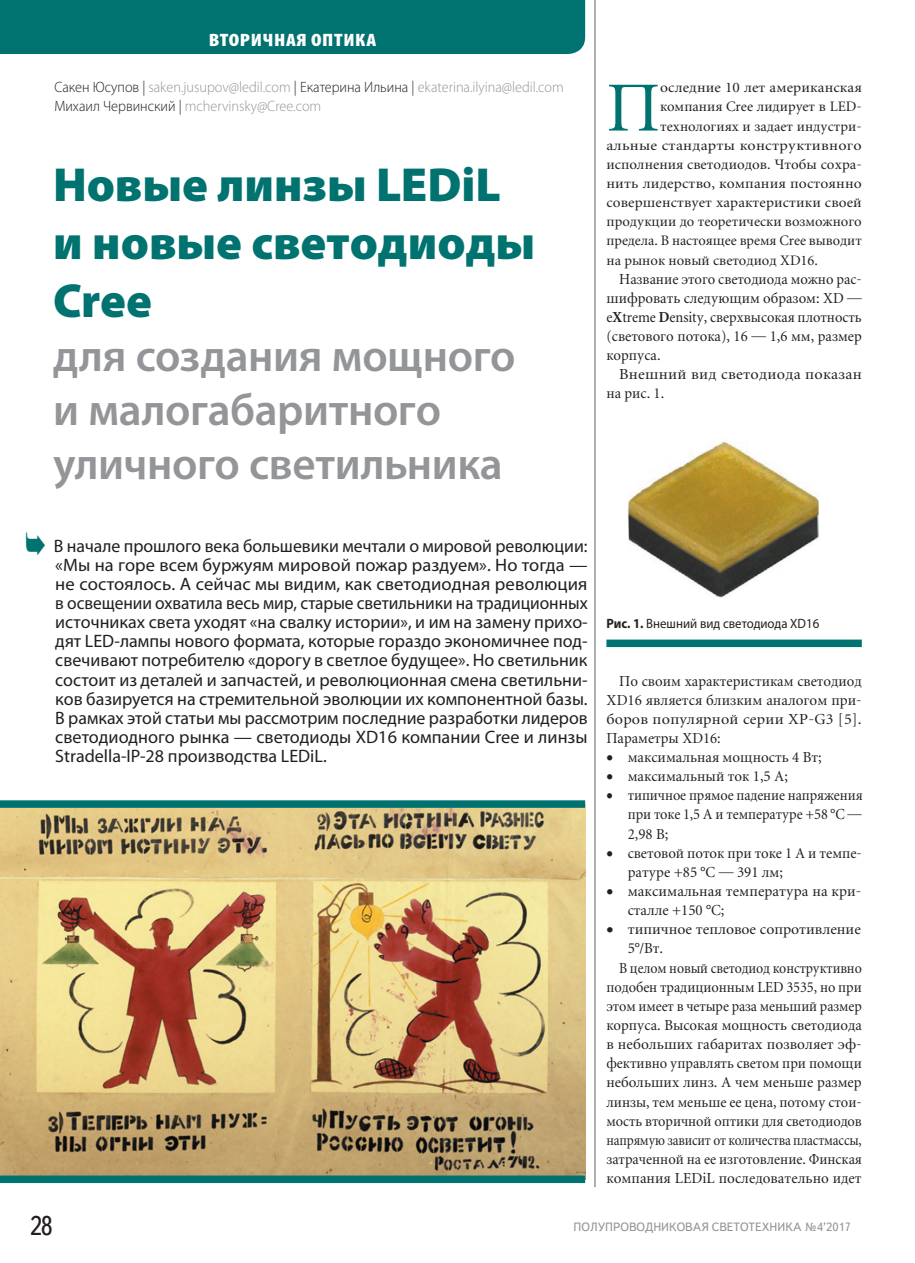
<style>
.page{position:relative;width:915px;height:1263px;background:#fff}
.page>*{position:absolute;margin:0;border:0;box-sizing:border-box;transform-origin:0 0}
.t1{font:69.15px "Miniature";color:#007370}
.t2{font:900 48px/57.6px "Myriad Pro";color:#007370}
.t3{font:600 45px/54px "Myriad Pro";letter-spacing:-.01em;color:#939598}
.t4{font:27px "Text Book C";color:#231f20;scale:.9 1}
.t5{font:18px/19.2px "Myriad Pro";color:#231f20;text-align:justify}
.t6{font:900 condensed 18px "Myriad Pro";letter-spacing:.03em;color:#fff;scale:1.17 1}
.t7{font:15px/19.2px "Miniature";color:#231f20}
.t8{font:15px/19.2px "Miniature";color:#231f20;text-align:justify;scale:.96 1}
.t9{font:15px/19.2px "Miniature";color:#231f20;text-align:justify;scale:.95 1}
.t10{font:15px/19.2px "Miniature";color:#231f20;text-align:justify;scale:.93 1}
.t11{font:300 15px/19.2px "Myriad Pro";color:#939598;scale:.95 1}
.t12{font:15px "Miniature";color:#231f20;scale:.94 1}
.t13{font:15px "Miniature";color:#231f20;scale:.87 1}
.t14{font:15px/19.2px "Miniature";color:#231f20;scale:1.05 1}
.t15{font:15px "Miniature";color:#231f20;scale:.9 1}
.t16{font:15px "Miniature";color:#231f20;scale:.92 1}
.t17{font:14.25px "Miniature";color:#231f20}
.t18{font:14.25px "Miniature";color:#231f20;scale:1.04 1}
.t19{font:14.25px "Miniature";color:#231f20;scale:1.06 1}
.t20{font:14.25px "Miniature";color:#231f20;scale:1.1 1}
.t21{font:14.25px "Miniature";color:#231f20;scale:1.05 1}
.t22{font:13.5px "Myriad Pro";color:#231f20;scale:.95 1}
.t23{font:12px "Text Book C";color:#939598}
.s1{color:#231f20}
.s2{font-weight:700}
</style>
<div class="page">
<div style="left:0;top:0;width:585px;height:54px;background:#007370"></div>
<svg style="left:0;top:800px;width:586px;height:383px;background:#c1a974"></svg>
<hr style="left:594px;top:0;width:1px;height:1187px;background:#939598">
<img style="left:627px;top:441px;width:192px;height:157px">
<div style="left:606px;top:639px;width:255px;height:8px;background:#007370"></div>
<p class="t6" style="left:209px;top:29px;width:145px">ВТОРИЧНАЯ ОПТИКА</p>
<p class="t11" style="left:54px;top:77px;width:537px"><span class="s1">Сакен Юсупов |</span> saken.jusupov@ledil.com <span class="s1">| Екатерина Ильина |</span> ekaterina.ilyina@ledil.com<br><span class="s1">Михаил Червинский |</span> mchervinsky@Cree.com</p>
<h2 class="t2" style="left:53px;top:156px;width:483px">Новые линзы LEDiL и новые светодиоды<br>Cree</h2>
<h3 class="t3" style="left:53px;top:328px;width:464px">для создания мощного и малогабаритного уличного светильника</h3>
<h1 class="t1" style="left:606px;top:66px;width:55px">П</h1>
<p class="t21" style="left:660px;top:79px;width:193px">оследние 10 лет американская</p>
<p class="t17" style="left:660px;top:98px;width:203px">компания Cree лидирует в LED-</p>
<p class="t17" style="left:660px;top:117px;width:203px">технологиях и задает индустри-</p>
<p class="t20" style="left:606px;top:136px;width:233px">альные стандарты конструктивного</p>
<p class="t17" style="left:606px;top:156px;width:257px">исполнения светодиодов. Чтобы сохра-</p>
<p class="t19" style="left:606px;top:175px;width:242px">нить лидерство, компания постоянно</p>
<p class="t18" style="left:606px;top:194px;width:247px">совершенствует характеристики своей</p>
<p class="t17" style="left:606px;top:213px;width:257px">продукции до теоретически возможного</p>
<p class="t17" style="left:606px;top:232px;width:257px">предела. В настоящее время Cree выводит</p>
<p class="t17" style="left:606px;top:251px;width:213px">на рынок новый светодиод XD16.</p>
<p class="t9" style="left:606px;top:269px;width:270px;text-indent:13px">Название этого светодиода можно рас&shy;шифровать следующим образом: XD — e<span class="s2">X</span>treme <span class="s2">D</span>ensity, сверхвысокая плотность (светового потока), 16 — 1,6 мм, размер корпуса.</p>
<p class="t14" style="left:606px;top:365px;width:244px;text-indent:13px">Внешний вид светодиода показан на рис. 1.</p>
<p class="t5" style="left:54px;top:536px;width:535px">В начале прошлого века большевики мечтали о мировой революции: «Мы на горе всем буржуям мировой пожар раздуем». Но тогда — не состоялось. А сейчас мы видим, как светодиодная революция в освещении охватила весь мир, старые светильники на традиционных источниках света уходят «на свалку истории», и им на замену прихо&shy;дят LED-лампы нового формата, которые гораздо экономичнее под&shy;свечивают потребителю «дорогу в светлое будущее». Но светильник состоит из деталей и запчастей, и революционная смена светильни&shy;ков базируется на стремительной эволюции их компонентной базы.<br>В рамках этой статьи мы рассмотрим последние разработки лидеров светодиодного рынка — светодиоды XD16 компании Cree и линзы Stradella-IP-28 производства LEDiL.</p>
<p class="t22" style="left:606px;top:615px;width:225px"><span class="s2">Рис. 1.</span> Внешний вид светодиода XD16</p>
<p class="t8" style="left:606px;top:671px;width:267px;text-indent:13px">По своим характеристикам светодиод XD16 является близким аналогом при&shy;боров популярной серии XP-G3 [5].<br>Параметры XD16:</p>
<p class="t7" style="left:606px;top:747px;width:217px">• максимальная мощность 4 Вт;</p>
<p class="t7" style="left:606px;top:766px;width:183px">• максимальный ток 1,5 А;</p>
<p class="t10" style="left:627px;top:785px;width:254px;text-indent:-21px">• типичное прямое падение напряжения при токе 1,5 А и температуре +58 °С — 2,98 В;</p>
<p class="t8" style="left:627px;top:843px;width:245px;text-indent:-21px">• световой поток при токе 1 А и темпе&shy;ратуре +85 °С — 391 лм;</p>
<p class="t7" style="left:627px;top:881px;width:235px;text-indent:-21px">• максимальная температура на кри&shy;сталле +150 °С;</p>
<p class="t7" style="left:606px;top:919px;width:256px">• типичное тепловое сопротивление</p>
<p class="t7" style="left:627px;top:939px;width:37px">5°/Вт.</p>
<p class="t15" style="left:619px;top:958px;width:271px">В целом новый светодиод конструктивно</p>
<p class="t10" style="left:606px;top:977px;width:276px">подобен традиционным LED 3535, но при</p>
<p class="t16" style="left:606px;top:997px;width:279px">этом имеет в четыре раза меньший размер</p>
<p class="t8" style="left:606px;top:1015px;width:267px">корпуса. Высокая мощность светодиода</p>
<p class="t7" style="left:606px;top:1034px;width:257px">в небольших габаритах позволяет эф-</p>
<p class="t12" style="left:606px;top:1054px;width:273px">фективно управлять светом при помощи</p>
<p class="t7" style="left:606px;top:1072px;width:257px">небольших линз. А чем меньше размер</p>
<p class="t12" style="left:606px;top:1092px;width:273px">линзы, тем меньше ее цена, потому стои-</p>
<p class="t10" style="left:606px;top:1111px;width:276px">мость вторичной оптики для светодиодов</p>
<p class="t13" style="left:606px;top:1131px;width:295px">напрямую зависит от количества пластмассы,</p>
<p class="t12" style="left:606px;top:1150px;width:273px">затраченной на ее изготовление. Финская</p>
<p class="t7" style="left:606px;top:1168px;width:257px">компания LEDiL последовательно идет</p>
<h3 class="t4" style="left:30px;top:1216px;width:27px">28</h3>
<p class="t23" style="left:573px;top:1222px;width:279px">ПОЛУПРОВОДНИКОВАЯ СВЕТОТЕХНИКА №4’2017</p>
</div>
